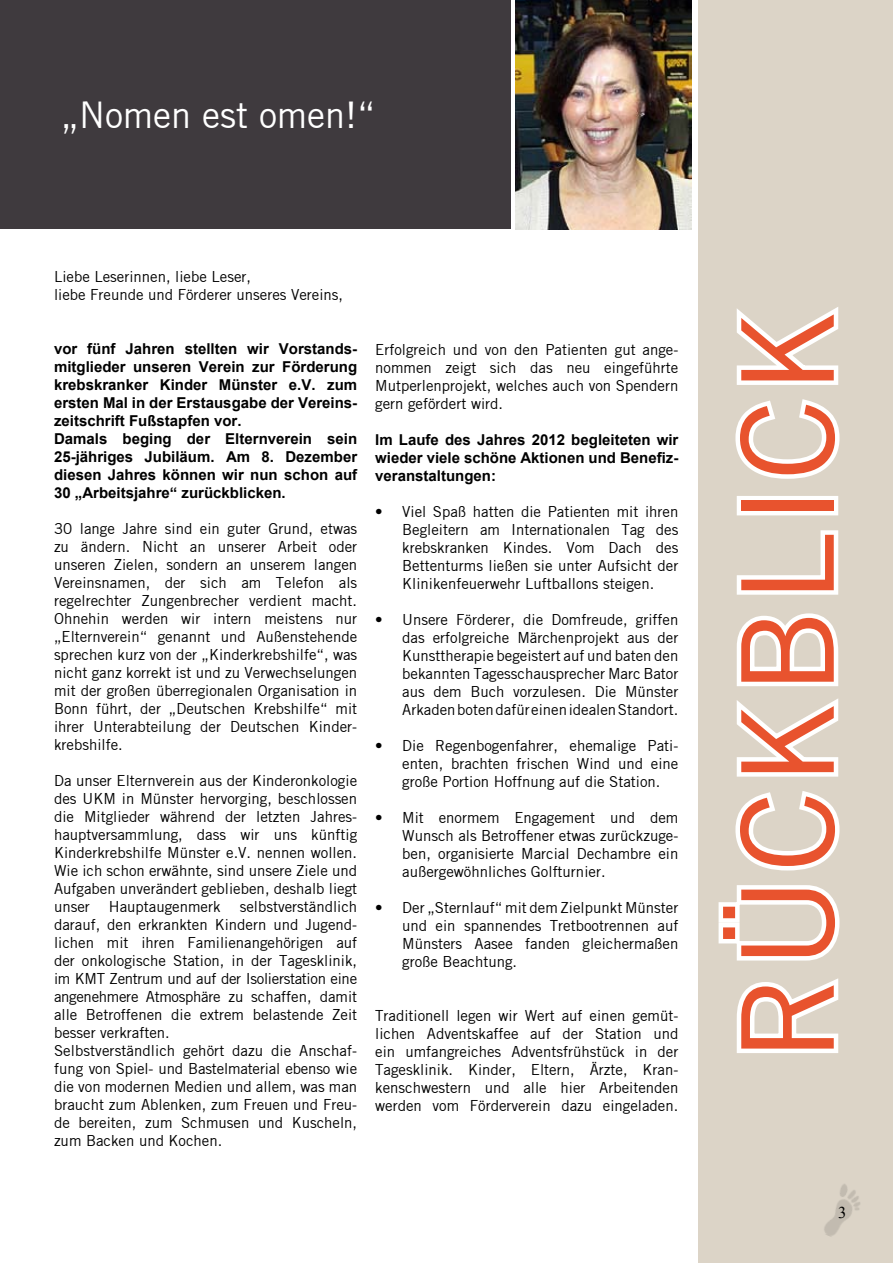
<style>
.page{position:relative;width:893px;height:1263px;background:#fff}
.page>*{position:absolute;margin:0;border:0;box-sizing:border-box;transform-origin:0 0}
.t1{font:128.1px "Trade Gothic";letter-spacing:.03em;color:#e8532e}
.t2{font:36px "Trade Gothic";color:#fff}
.t3{font:16.5px "Times New Roman";color:#000}
.t4{font:15px/18px "Trade Gothic";color:#000;text-align:justify}
.t5{font:700 15px/18px "Arial";color:#000}
</style>
<div class="page">
<div style="left:0;top:0;width:510px;height:229px;background:#3f3a3e"></div>
<div style="left:698px;top:0;width:195px;height:1263px;background:#dcd4c7"></div>
<svg style="left:736px;top:978px;width:103px;height:75px"></svg>
<svg style="left:718px;top:613px;width:122px;height:348px"></svg>
<svg style="left:736px;top:530px;width:103px;height:65px"></svg>
<div style="left:737px;top:496px;width:101px;height:19px;border:9px solid #fff"></div>
<svg style="left:735px;top:307px;width:105px;height:172px"></svg>
<img style="left:515px;top:0;width:177px;height:229px">
<img style="left:824px;top:1184px;width:36px;height:53px">
<h2 class="t2" style="left:61px;top:94px;width:315px">„Nomen est omen!“</h2>
<p class="t4" style="left:54px;top:267px;width:291px">Liebe Leserinnen, liebe Leser,<br>liebe Freunde und Förderer unseres Vereins,</p>
<p class="t5" style="left:54px;top:340px;width:305px">vor fünf Jahren stellten wir Vorstands&shy;mitglieder unseren Verein zur Förderung krebskranker Kinder Münster e.V. zum ersten Mal in der Erstausgabe der Vereins&shy;zeitschrift Fußstapfen vor.<br>Damals beging der Elternverein sein 25-jähriges Jubiläum. Am 8. Dezember diesen Jahres können wir nun schon auf 30 „Arbeitsjahre“ zurückblicken.</p>
<p class="t4" style="left:54px;top:519px;width:305px">30 lange Jahre sind ein guter Grund, etwas zu ändern. Nicht an unserer Arbeit oder unseren Zielen, sondern an unserem langen Vereinsnamen, der sich am Telefon als regelrechter Zungenbrecher verdient macht.<br>Ohnehin werden wir intern meistens nur „Elternverein“ genannt und Außenstehende sprechen kurz von der „Kinderkrebshilfe“, was nicht ganz korrekt ist und zu Verwechselungen mit der großen überregionalen Organisation in Bonn führt, der „Deutschen Krebshilfe“ mit ihrer Unterabteilung der Deutschen Kinder&shy;krebshilfe.</p>
<p class="t4" style="left:54px;top:771px;width:305px">Da unser Elternverein aus der Kinderonkologie des UKM in Münster hervorging, beschlossen die Mitglieder während der letzten Jahres&shy;hauptversammlung, dass wir uns künftig Kinderkrebshilfe Münster e.V. nennen wollen.<br>Wie ich schon erwähnte, sind unsere Ziele und Aufgaben unverändert geblieben, deshalb liegt unser</p>
<p class="t4" style="left:54px;top:897px;width:305px;text-align:left;text-indent:186px">selbstverständlich darauf, den erkrankten Kindern und Jugend&shy;lichen mit ihren Familienangehörigen auf der onkologische Station, in der Tagesklinik, im KMT Zentrum und auf der Isolierstation eine angenehmere Atmosphäre zu schaffen, damit alle Betroffenen die extrem belastende Zeit besser verkraften.<br>Selbstverständlich gehört dazu die Anschaf&shy;fung von Spiel- und Bastelmaterial ebenso wie die von modernen Medien und allem, was man braucht zum Ablenken, zum Freuen und Freu&shy;de bereiten, zum Schmusen und Kuscheln, zum Backen und Kochen.</p>
<p class="t4" style="left:109px;top:897px;width:113px">Hauptaugenmerk</p>
<p class="t4" style="left:375px;top:340px;width:305px">Erfolgreich und von den Patienten gut ange&shy;nommen zeigt sich das neu eingeführte Mutperlenprojekt, welches auch von Spendern gern gefördert wird.</p>
<p class="t5" style="left:375px;top:431px;width:305px;text-align:justify">Im Laufe des Jahres 2012 begleiteten wir wieder viele schöne Aktionen und Benefiz&shy;veranstaltungen:</p>
<p class="t4" style="left:402px;top:502px;width:278px;text-indent:-27px">• Viel Spaß hatten die Patienten mit ihren Begleitern am Internationalen Tag des krebskranken Kindes. Vom Dach des Bettenturms ließen sie unter Aufsicht der Klinikenfeuerwehr Luftballons steigen.</p>
<p class="t4" style="left:402px;top:610px;width:278px;text-indent:-27px">• Unsere Förderer, die Domfreude, griffen das erfolgreiche Märchenprojekt aus der Kunsttherapie begeistert auf und baten den bekannten Tagesschausprecher Marc Bator aus dem Buch vorzulesen. Die Münster Arkaden boten dafür einen idealen Standort.</p>
<p class="t4" style="left:402px;top:736px;width:278px;text-indent:-27px">• Die Regenbogenfahrer, ehemalige Pati&shy;enten, brachten frischen Wind und eine große Portion Hoffnung auf die Station.</p>
<p class="t4" style="left:402px;top:808px;width:278px;text-indent:-27px">• Mit enormem Engagement und dem Wunsch als Betroffener etwas zurückzuge&shy;ben, organisierte Marcial Dechambre ein außergewöhnliches Golfturnier.</p>
<p class="t4" style="left:402px;top:898px;width:278px;text-indent:-27px">• Der „Sternlauf“ mit dem Zielpunkt Münster und ein spannendes Tretbootrennen auf Münsters Aasee fanden gleichermaßen große Beachtung.</p>
<p class="t4" style="left:375px;top:1006px;width:305px">Traditionell legen wir Wert auf einen gemüt&shy;lichen Adventskaffee auf der Station und ein umfangreiches Adventsfrühstück in der Tagesklinik. Kinder, Eltern, Ärzte, Kran&shy;kenschwestern und alle hier Arbeitenden werden vom Förderverein dazu eingeladen.</p>
<h1 class="t1" style="left:711px;top:1062px;width:755px;rotate:-90deg">RÜCKBLICK</h1>
<p class="t3" style="left:838px;top:1201px;width:10px">3</p>
</div>
